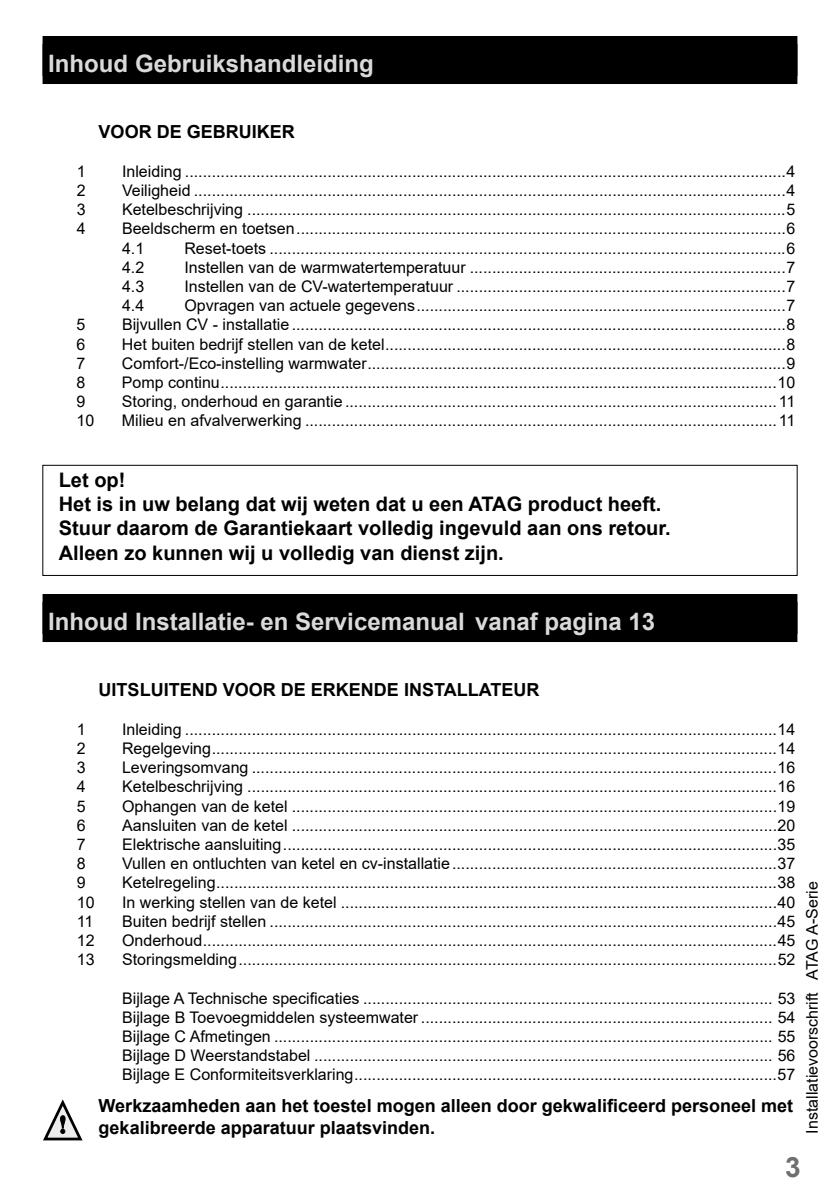
<style>
.page{position:relative;width:840px;height:1191px;background:#fff}
.page>*{position:absolute;margin:0;border:0;box-sizing:border-box;transform-origin:0 0}
.t1{font:700 28px "Arial";color:#706f6f}
.t2{font:700 24px "Arial";color:#dadada}
.t3{font:700 20px/24.2px "Arial";color:#000}
.t4{font:700 18px/21.6px "Arial";color:#000}
.t5{font:16px/19.2px "Arial";color:#000}
</style>
<div class="page">
<div style="left:43px;top:44px;width:754px;height:40px;background:#000"></div>
<div style="left:43px;top:36px;width:754px;height:40px;background:#000"></div>
<div style="left:43px;top:602px;width:754px;height:40px;background:#000"></div>
<div style="left:43px;top:594px;width:754px;height:40px;background:#000"></div>
<svg style="left:43px;top:1099px;width:39px;height:41px"></svg>
<div style="left:43px;top:465px;width:754px;height:110px;border:1px solid #000"></div>
<h2 class="t2" style="left:48px;top:50px;width:327px">Inhoud Gebruikshandleiding</h2>
<p class="t4" style="left:99px;top:121px;width:198px">VOOR DE GEBRUIKER</p>
<p class="t5" style="left:77px;top:162px;width:10px">1</p>
<p class="t5" style="left:122px;top:162px;width:674px">Inleiding .......................................................................................................................................4</p>
<p class="t5" style="left:77px;top:181px;width:10px">2</p>
<p class="t5" style="left:122px;top:181px;width:674px">Veiligheid .....................................................................................................................................4</p>
<p class="t5" style="left:77px;top:200px;width:10px">3</p>
<p class="t5" style="left:122px;top:200px;width:674px">Ketelbeschrijving .........................................................................................................................5</p>
<p class="t5" style="left:77px;top:219px;width:10px">4</p>
<p class="t5" style="left:122px;top:219px;width:674px">Beeldscherm en toetsen..............................................................................................................6<br>4.1</p>
<p class="t5" style="left:184px;top:238px;width:612px">Reset-toets ....................................................................................................................6</p>
<p class="t5" style="left:122px;top:258px;width:24px">4.2</p>
<p class="t5" style="left:184px;top:258px;width:612px">Instellen van de warmwatertemperatuur .......................................................................7</p>
<p class="t5" style="left:122px;top:277px;width:24px">4.3</p>
<p class="t5" style="left:184px;top:277px;width:612px">Instellen van de CV-watertemperatuur ..........................................................................7</p>
<p class="t5" style="left:122px;top:296px;width:24px">4.4</p>
<p class="t5" style="left:184px;top:296px;width:612px">Opvragen van actuele gegevens...................................................................................7</p>
<p class="t5" style="left:77px;top:315px;width:10px">5</p>
<p class="t5" style="left:122px;top:315px;width:674px">Bijvullen CV - installatie ...............................................................................................................8</p>
<p class="t5" style="left:77px;top:334px;width:10px">6</p>
<p class="t5" style="left:122px;top:334px;width:674px">Het buiten bedrijf stellen van de ketel..........................................................................................8</p>
<p class="t5" style="left:77px;top:354px;width:10px">7</p>
<p class="t5" style="left:122px;top:354px;width:674px">Comfort-/Eco-instelling warmwater..............................................................................................9</p>
<p class="t5" style="left:77px;top:373px;width:10px">8</p>
<p class="t5" style="left:122px;top:373px;width:674px">Pomp continu.............................................................................................................................10</p>
<p class="t5" style="left:77px;top:392px;width:10px">9</p>
<p class="t5" style="left:122px;top:392px;width:674px">Storing, onderhoud en garantie .................................................................................................11</p>
<p class="t5" style="left:77px;top:411px;width:19px">10</p>
<p class="t5" style="left:122px;top:411px;width:674px">Milieu en afvalverwerking ..........................................................................................................11</p>
<p class="t3" style="left:59px;top:468px;width:613px">Let op!<br>Het is in uw belang dat wij weten dat u een ATAG product heeft.<br>Stuur daarom de Garantiekaart volledig ingevuld aan ons retour.<br>Alleen zo kunnen wij u volledig van dienst zijn.</p>
<h2 class="t2" style="left:48px;top:608px;width:608px">Inhoud Installatie- en Servicemanual vanaf pagina 13</h2>
<p class="t4" style="left:99px;top:679px;width:442px">UITSLUITEND VOOR DE ERKENDE INSTALLATEUR</p>
<p class="t5" style="left:77px;top:719px;width:10px">1</p>
<p class="t5" style="left:122px;top:719px;width:674px">Inleiding .....................................................................................................................................14</p>
<p class="t5" style="left:77px;top:739px;width:10px">2</p>
<p class="t5" style="left:122px;top:739px;width:674px">Regelgeving...............................................................................................................................14</p>
<p class="t5" style="left:77px;top:758px;width:10px">3</p>
<p class="t5" style="left:122px;top:758px;width:674px">Leveringsomvang ......................................................................................................................16</p>
<p class="t5" style="left:77px;top:777px;width:10px">4</p>
<p class="t5" style="left:122px;top:777px;width:674px">Ketelbeschrijving .......................................................................................................................16</p>
<p class="t5" style="left:77px;top:796px;width:10px">5</p>
<p class="t5" style="left:122px;top:796px;width:674px">Ophangen van de ketel .............................................................................................................19</p>
<p class="t5" style="left:77px;top:815px;width:10px">6</p>
<p class="t5" style="left:122px;top:815px;width:674px">Aansluiten van de ketel .............................................................................................................20</p>
<p class="t5" style="left:77px;top:835px;width:10px">7</p>
<p class="t5" style="left:122px;top:835px;width:674px">Elektrische aansluiting...............................................................................................................35</p>
<p class="t5" style="left:77px;top:854px;width:10px">8</p>
<p class="t5" style="left:122px;top:854px;width:674px">Vullen en ontluchten van ketel en cv-installatie.........................................................................37</p>
<p class="t5" style="left:77px;top:873px;width:10px">9</p>
<p class="t5" style="left:122px;top:873px;width:674px">Ketelregeling..............................................................................................................................38</p>
<p class="t5" style="left:77px;top:892px;width:19px">10</p>
<p class="t5" style="left:122px;top:892px;width:674px">In werking stellen van de ketel ..................................................................................................40</p>
<p class="t5" style="left:77px;top:911px;width:18px">11</p>
<p class="t5" style="left:122px;top:911px;width:674px">Buiten bedrijf stellen ..................................................................................................................45</p>
<p class="t5" style="left:77px;top:931px;width:19px">12</p>
<p class="t5" style="left:122px;top:931px;width:674px">Onderhoud.................................................................................................................................45</p>
<p class="t5" style="left:77px;top:950px;width:19px">13</p>
<p class="t5" style="left:122px;top:950px;width:674px">Storingsmelding.........................................................................................................................52</p>
<p class="t5" style="left:122px;top:988px;width:674px;text-align:justify">Bijlage A Technische specificaties ............................................................................................ 53<br>Bijlage B Toevoegmiddelen systeemwater ............................................................................... 54<br>Bijlage C Afmetingen ................................................................................................................ 55<br>Bijlage D Weerstandstabel ....................................................................................................... 56<br>Bijlage E Conformiteitsverklaring...............................................................................................57</p>
<p class="t4" style="left:99px;top:1095px;width:695px">Werkzaamheden aan het toestel mogen alleen door gekwalificeerd personeel met gekalibreerde apparatuur plaatsvinden.</p>
<p class="t5" style="left:802px;top:1133px;width:253px;rotate:-90deg">Installatievoorschrift ATAG A-Serie</p>
<h1 class="t1" style="left:784px;top:1151px;width:17px">3</h1>
</div>
